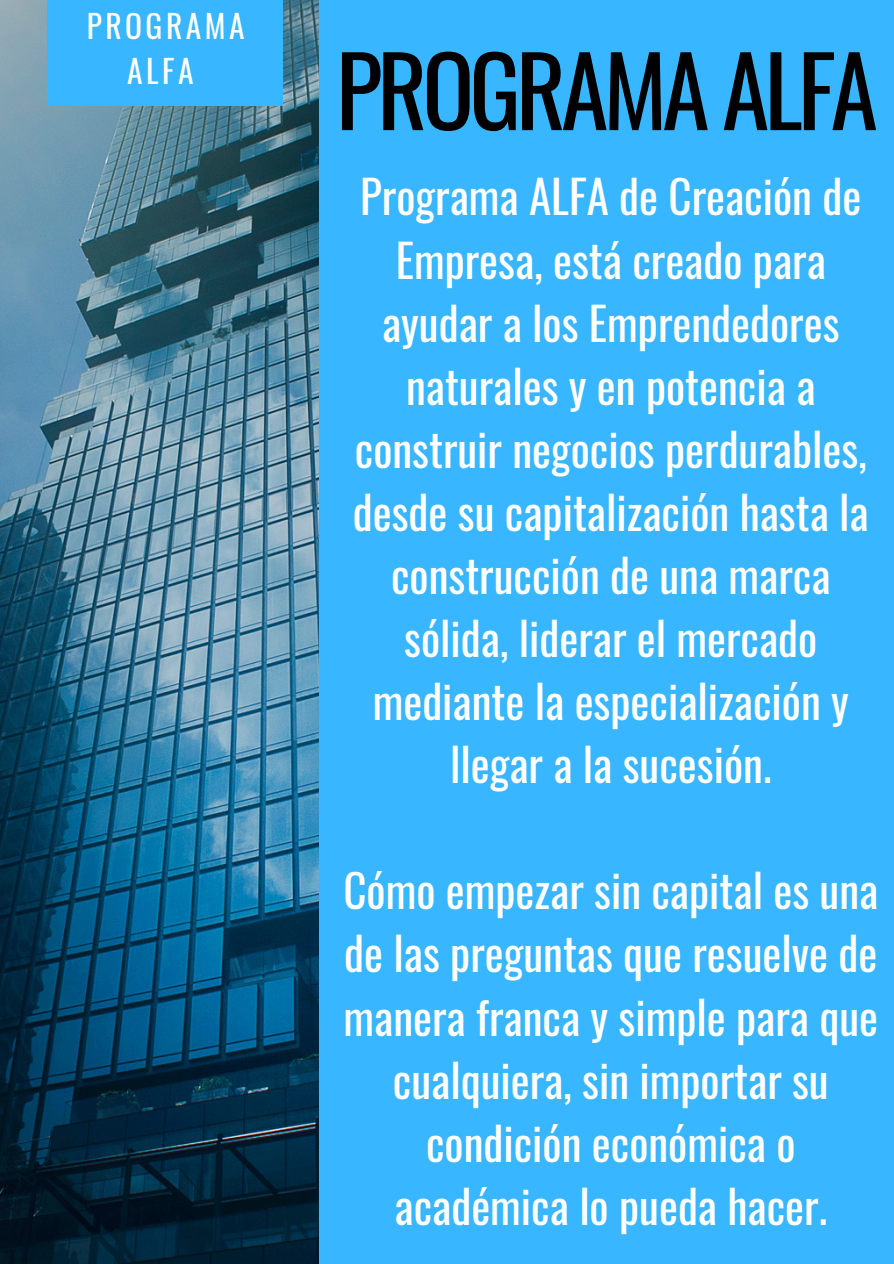
<style>
.page{position:relative;width:894px;height:1264px;background:#fff}
.page>*{position:absolute;margin:0;border:0;box-sizing:border-box;transform-origin:0 0}
.t1{font:96.15px "Oswald";letter-spacing:-.05em;color:#000}
.t2{font:45px/63px "Oswald";color:#fff;text-align:center}
.t3{font:31.5px/45px "Oswald";letter-spacing:.11em;color:#fff;text-align:center}
</style>
<div class="page">
<div style="left:0;top:0;width:893px;height:1263px;background:#38b6ff"></div>
<img style="left:0;top:0;width:318px;height:1263px">
<div style="left:48px;top:0;width:235px;height:106px;background:#38b6ff"></div>
<p class="t3" style="left:87px;top:2px;width:159px">PROGRAMA<br>ALFA</p>
<p class="t1" style="left:336px;top:15px;width:543px">PROGRAMA ALFA</p>
<p class="t2" style="left:353px;top:164px;width:517px">Programa ALFA de Creación de<br>Empresa, está creado para ayudar a los Emprendedores naturales y en potencia a construir negocios perdurables, desde su capitalización hasta la construcción de una marca sólida, liderar el mercado mediante la especialización y llegar a la sucesión.</p>
<p class="t2" style="left:343px;top:857px;width:536px">Cómo empezar sin capital es una de las preguntas que resuelve de manera franca y simple para que cualquiera, sin importar su condición económica o académica lo pueda hacer.</p>
</div>
